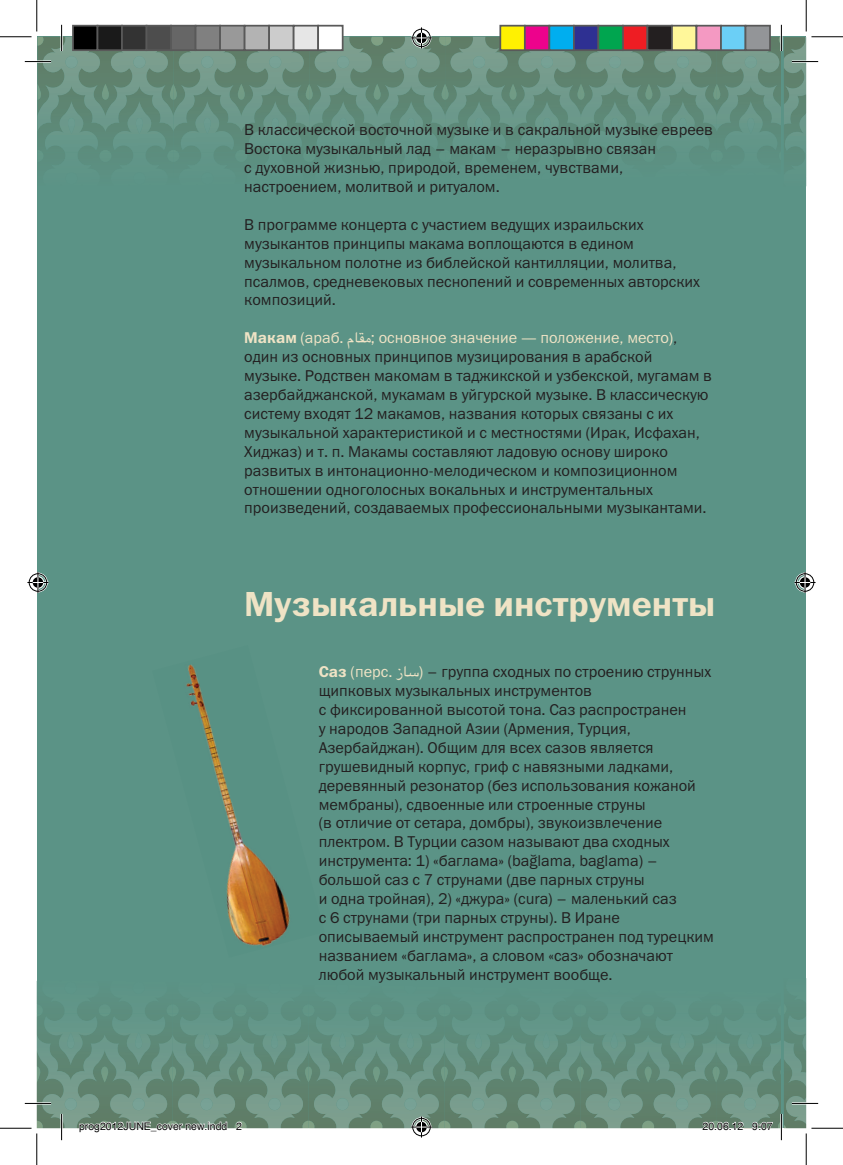
<style>
.page{position:relative;width:843px;height:1165px;background:#fff}
.page>*{position:absolute;margin:0;border:0;box-sizing:border-box;transform-origin:0 0}
.t1{font:35px "Franklin Gothic Demi ITC";color:#efe3c5}
.t2{font:15.75px/18.9px "Franklin Gothic Book ITC";color:#231f20}
.t3{font:10.5px "Helvetica";color:#000}
.s1{font-family:"Franklin Gothic Demi ITC";color:#efe3c5}
.s2{color:#efe3c5}
.s3{font-family:"Geeza Pro";color:#efe3c5}
</style>
<div class="page">
<div style="left:37px;top:37px;width:747px;height:1091px;background:#5b9386"></div>
<div style="left:781px;top:37px;width:25px;height:1091px;background:#5b9386"></div>
<img style="left:186px;top:664px;width:104px;height:282px">
<hr style="left:0;top:36px;width:32px;height:1px;background:#000">
<hr style="left:811px;top:36px;width:31px;height:1px;background:#000">
<hr style="left:0;top:1128px;width:32px;height:1px;background:#000">
<hr style="left:811px;top:1128px;width:31px;height:1px;background:#000">
<hr style="left:36px;top:0;width:1px;height:32px;background:#000">
<hr style="left:36px;top:1133px;width:1px;height:32px;background:#000">
<hr style="left:805px;top:0;width:1px;height:32px;background:#000">
<hr style="left:805px;top:1133px;width:1px;height:32px;background:#000">
<svg style="left:25px;top:25px;width:793px;height:161px"></svg>
<svg style="left:27px;top:572px;width:21px;height:21px"></svg>
<svg style="left:794px;top:572px;width:21px;height:21px"></svg>
<div style="left:73px;top:26px;width:24px;height:24px;background:#000"></div>
<div style="left:72px;top:25px;width:26px;height:26px;border:2px solid #595959"></div>
<div style="left:97px;top:26px;width:25px;height:24px;background:#1a1a1a"></div>
<div style="left:97px;top:25px;width:26px;height:26px;border:2px solid #595959"></div>
<div style="left:122px;top:26px;width:24px;height:24px;background:#333"></div>
<div style="left:121px;top:25px;width:26px;height:26px;border:2px solid #595959"></div>
<div style="left:146px;top:26px;width:25px;height:24px;background:#4d4d4d"></div>
<div style="left:146px;top:25px;width:26px;height:26px;border:2px solid #595959"></div>
<div style="left:171px;top:26px;width:24px;height:24px;background:#666"></div>
<div style="left:170px;top:25px;width:26px;height:26px;border:2px solid #595959"></div>
<div style="left:195px;top:26px;width:25px;height:24px;background:#808080"></div>
<div style="left:195px;top:25px;width:26px;height:26px;border:2px solid #595959"></div>
<div style="left:220px;top:26px;width:24px;height:24px;background:#999"></div>
<div style="left:219px;top:25px;width:26px;height:26px;border:2px solid #595959"></div>
<div style="left:244px;top:26px;width:25px;height:24px;background:#b3b3b3"></div>
<div style="left:244px;top:25px;width:26px;height:26px;border:2px solid #595959"></div>
<div style="left:269px;top:26px;width:24px;height:24px;background:#ccc"></div>
<div style="left:268px;top:25px;width:26px;height:26px;border:2px solid #595959"></div>
<div style="left:293px;top:26px;width:25px;height:24px;background:#e6e6e6"></div>
<div style="left:293px;top:25px;width:26px;height:26px;border:2px solid #595959"></div>
<div style="left:318px;top:26px;width:24px;height:24px;background:#fff"></div>
<div style="left:317px;top:25px;width:26px;height:26px;border:2px solid #595959"></div>
<div style="left:500px;top:26px;width:24px;height:24px;background:#fff101"></div>
<div style="left:499px;top:25px;width:26px;height:26px;border:2px solid #595959"></div>
<div style="left:524px;top:26px;width:25px;height:24px;background:#ed028c"></div>
<div style="left:524px;top:25px;width:26px;height:26px;border:2px solid #595959"></div>
<div style="left:549px;top:26px;width:24px;height:24px;background:#00aeef"></div>
<div style="left:548px;top:25px;width:26px;height:26px;border:2px solid #595959"></div>
<div style="left:573px;top:26px;width:25px;height:24px;background:#2e3092"></div>
<div style="left:573px;top:25px;width:26px;height:26px;border:2px solid #595959"></div>
<div style="left:598px;top:26px;width:24px;height:24px;background:#00a54f"></div>
<div style="left:597px;top:25px;width:26px;height:26px;border:2px solid #595959"></div>
<div style="left:622px;top:26px;width:25px;height:24px;background:#ee1d23"></div>
<div style="left:622px;top:25px;width:26px;height:26px;border:2px solid #595959"></div>
<div style="left:647px;top:26px;width:24px;height:24px;background:#231f20"></div>
<div style="left:646px;top:25px;width:26px;height:26px;border:2px solid #595959"></div>
<div style="left:671px;top:26px;width:25px;height:24px;background:#fff79a"></div>
<div style="left:671px;top:25px;width:26px;height:26px;border:2px solid #595959"></div>
<div style="left:696px;top:26px;width:24px;height:24px;background:#f499c2"></div>
<div style="left:695px;top:25px;width:26px;height:26px;border:2px solid #595959"></div>
<div style="left:720px;top:26px;width:25px;height:24px;background:#6bcff6"></div>
<div style="left:720px;top:25px;width:26px;height:26px;border:2px solid #595959"></div>
<div style="left:745px;top:26px;width:24px;height:24px;background:#939598"></div>
<div style="left:744px;top:25px;width:26px;height:26px;border:2px solid #595959"></div>
<svg style="left:25px;top:978px;width:793px;height:162px"></svg>
<p class="t2" style="left:244px;top:120px;width:470px">В классической восточной музыке и в сакральной музыке евреев Востока музыкальный лад – макам – неразрывно связан<br>с духовной жизнью, природой, временем, чувствами, настроением, молитвой и ритуалом.</p>
<p class="t2" style="left:244px;top:215px;width:457px">В программе концерта с участием ведущих израильских музыкантов принципы макама воплощаются в едином музыкальном полотне из библейской кантилляции, молитва, псалмов, средневековых песнопений и современных авторских композиций.</p>
<p class="t2" style="left:244px;top:328px;width:469px"><span class="s1">Макам</span> <span class="s2">(араб.</span> <span class="s3">مقام</span> <span class="s2">; основное значение — положение, место)</span>, один из основных принципов музицирования в арабской музыке. Родствен макомам в таджикской и узбекской, мугамам в азербайджанской, мукамам в уйгурской музыке. В классическую систему входят 12 макамов, названия которых связаны с их музыкальной характеристикой и с местностями (Ирак, Исфахан, Хиджаз) и т. п. Макамы составляют ладовую основу широко развитых в интонационно-мелодическом и композиционном отношении одноголосных вокальных и инструментальных произведений, создаваемых профессиональными музыкантами.</p>
<h1 class="t1" style="left:244px;top:583px;width:472px">Музыкальные инструменты</h1>
<p class="t2" style="left:319px;top:662px;width:396px"><span class="s1">Саз</span> <span class="s2">(перс.</span> <span class="s3">ساز</span> –<span class="s2">(</span> группа сходных по строению струнных щипковых музыкальных инструментов<br>с фиксированной высотой тона. Саз распространен<br>у народов Западной Азии (Армения, Турция, Азербайджан). Общим для всех сазов является грушевидный корпус, гриф с навязными ладками, деревянный резонатор (без использования кожаной мембраны), сдвоенные или строенные струны<br>(в отличие от сетара, домбры), звукоизвлечение плектром. В Турции сазом называют два сходных инструмента: 1) «баглама» (bağlama, baglama) – большой саз с 7 струнами (две парных струны<br>и одна тройная), 2) «джура» (cura) – маленький саз<br>с 6 струнами (три парных струны). В Иране описываемый инструмент распространен под турецким названием «баглама», а словом «саз» обозначают любой музыкальный инструмент вообще.</p>
<p class="t3" style="left:79px;top:1118px;width:164px">prog2012JUNE_cover new.indd 2</p>
<p class="t3" style="left:702px;top:1118px;width:72px">20.06.12 9:07</p>
</div>
